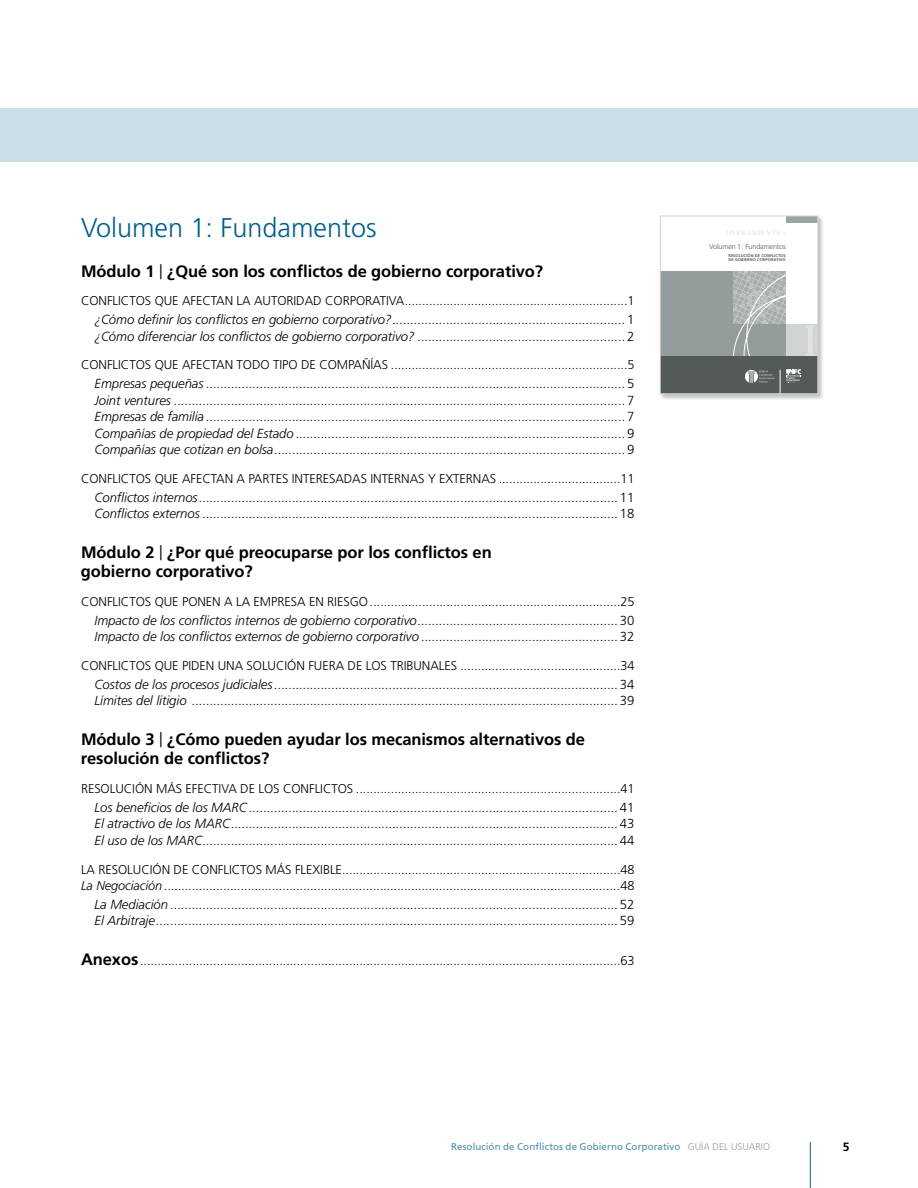
<style>
.page{position:relative;width:918px;height:1188px;background:#fff}
.page>*{position:absolute;margin:0;border:0;box-sizing:border-box;transform-origin:0 0}
.t1{font:300 27px "Frutiger";color:#005f8b}
.t2{font:700 16.5px/19.5px "Frutiger";letter-spacing:-.005em;color:#000}
.t3{font:italic 300 13.2px/16.5px "Frutiger";letter-spacing:-.005em;color:#000}
.t4{font:300 12.75px "Frutiger";letter-spacing:-.005em;color:#000}
.t5{font:italic 300 12.75px/16.5px "Frutiger";letter-spacing:-.005em;color:#000}
.t6{font:700 12px "Frutiger";color:#000}
.t7{font:9.75px "Frutiger";letter-spacing:.01em;color:#4d8fae}
.t8{font:300 7.2px "Frutiger";letter-spacing:-.02em;color:#545a58}
.t9{font:7.2px "Garamond Premr Pro Med Disp";letter-spacing:.09em;color:#d9dcdd}
.t10{font:700 4.05px/4.8px "Frutiger";letter-spacing:.015em;color:#545a58}
.s1{font-weight:300;font-size:19.8px}
.s2{font-style:normal}
.s3{font-weight:700;font-size:16.5px}
.s4{font-weight:300;color:#959c9d}
</style>
<div class="page">
<hr style="left:810px;top:1142px;width:1px;height:46px;background:#005f8b">
<div style="left:659px;top:215px;width:165px;height:185px;background:#000;opacity:.25"></div>
<div style="left:660px;top:216px;width:158px;height:178px;background:#fff"></div>
<div style="left:660px;top:271px;width:158px;height:85px;background:#959c9d"></div>
<div style="left:786px;top:216px;width:32px;height:6px;background:#9ca2a3"></div>
<div style="left:660px;top:356px;width:158px;height:38px;background:#545a58"></div>
<svg style="left:733px;top:271px;width:83px;height:121px"></svg>
<div style="left:660px;top:216px;width:158px;height:178px;border:1px solid #d1d5d6"></div>
<div style="left:0;top:108px;width:918px;height:54px;background:#ccdfe8"></div>
<h1 class="t1" style="left:81px;top:212px;width:297px">Volumen 1: Fundamentos</h1>
<p class="t2" style="left:81px;top:261px;width:464px">Módulo 1 <span class="s1">|</span> ¿Qué son los conflictos de gobierno corporativo?</p>
<p class="t4" style="left:81px;top:294px;width:555px">CONFLICTOS QUE AFECTAN LA AUTORIDAD CORPORATIVA................................................................1</p>
<p class="t3" style="left:95px;top:311px;width:542px">¿Cómo definir los conflictos en gobierno corporativo?.................................................................<span class="s2">1 </span>¿Cómo diferenciar los conflictos de gobierno corporativo? ..........................................................<span class="s2">2</span></p>
<p class="t4" style="left:81px;top:358px;width:555px">CONFLICTOS QUE AFECTAN TODO TIPO DE COMPAÑÍAS ....................................................................5</p>
<p class="t3" style="left:95px;top:375px;width:542px;text-align:justify">Empresas pequeñas .....................................................................................................................<span class="s2">5<br></span>Joint ventures ..............................................................................................................................<span class="s2">7<br></span>Empresas de familia .....................................................................................................................<span class="s2">7<br></span>Compañías de propiedad del Estado ............................................................................................<span class="s2">9<br></span>Compañías que cotizan en bolsa..................................................................................................<span class="s2">9</span></p>
<p class="t4" style="left:81px;top:471px;width:555px">CONFLICTOS QUE AFECTAN A PARTES INTERESADAS INTERNAS Y EXTERNAS ...................................11</p>
<p class="t3" style="left:95px;top:489px;width:541px">Conflictos internos.....................................................................................................................<span class="s2">11<br></span>Conflictos externos ....................................................................................................................<span class="s2">18</span></p>
<p class="t2" style="left:81px;top:542px;width:412px">Módulo 2 <span class="s1">|</span> ¿Por qué preocuparse por los conflictos en gobierno corporativo?</p>
<p class="t4" style="left:81px;top:594px;width:555px">CONFLICTOS QUE PONEN A LA EMPRESA EN RIESGO........................................................................25</p>
<p class="t3" style="left:95px;top:612px;width:542px">Impacto de los conflictos internos de gobierno corporativo........................................................<span class="s2">30<br></span>Impacto de los conflictos externos de gobierno corporativo .......................................................<span class="s2">32</span></p>
<p class="t4" style="left:81px;top:658px;width:555px">CONFLICTOS QUE PIDEN UNA SOLUCIÓN FUERA DE LOS TRIBUNALES ..............................................34</p>
<p class="t3" style="left:95px;top:676px;width:542px">Costos de los procesos judiciales................................................................................................<span class="s2">34<br></span>Límites del litigio .......................................................................................................................<span class="s2">39</span></p>
<p class="t2" style="left:81px;top:729px;width:506px">Módulo 3 <span class="s1">|</span> ¿Cómo pueden ayudar los mecanismos alternativos de resolución de conflictos?</p>
<p class="t4" style="left:81px;top:782px;width:555px">RESOLUCIÓN MÁS EFECTIVA DE LOS CONFLICTOS ............................................................................41</p>
<p class="t3" style="left:95px;top:799px;width:541px;text-align:justify">Los beneficios de los MARC .......................................................................................................<span class="s2">41<br></span>El atractivo de los MARC............................................................................................................<span class="s2">43<br></span>El uso de los MARC....................................................................................................................<span class="s2">44</span></p>
<p class="t5" style="left:81px;top:861px;width:555px"><span class="s2">LA RESOLUCIÓN DE CONFLICTOS MÁS FLEXIBLE................................................................................48<br></span>La Negociación ...................................................................................................................................<span class="s2">48</span></p>
<p class="t3" style="left:95px;top:896px;width:541px">La Mediación .............................................................................................................................<span class="s2">52<br></span>El Arbitraje.................................................................................................................................<span class="s2">59</span></p>
<p class="t4" style="left:81px;top:954px;width:555px"><span class="s3">Anexos</span>..........................................................................................................................................63</p>
<p class="t9" style="left:726px;top:229px;width:61px">HERRAMIENTA 4</p>
<p class="t8" style="left:709px;top:242px;width:78px">Volumen 1 : Fundamentos</p>
<p class="t10" style="left:729px;top:253px;width:59px">RESOLUCIÓN DE CONFLICTOS<br>DE GOBIERNO CORPORATIVO</p>
<p class="t7" style="left:451px;top:1141px;width:320px">Resolución de Conflictos de Gobierno Corporativo <span class="s4">GUÍA DEL USUARIO</span></p>
<p class="t6" style="left:843px;top:1140px;width:8px">5</p>
</div>
